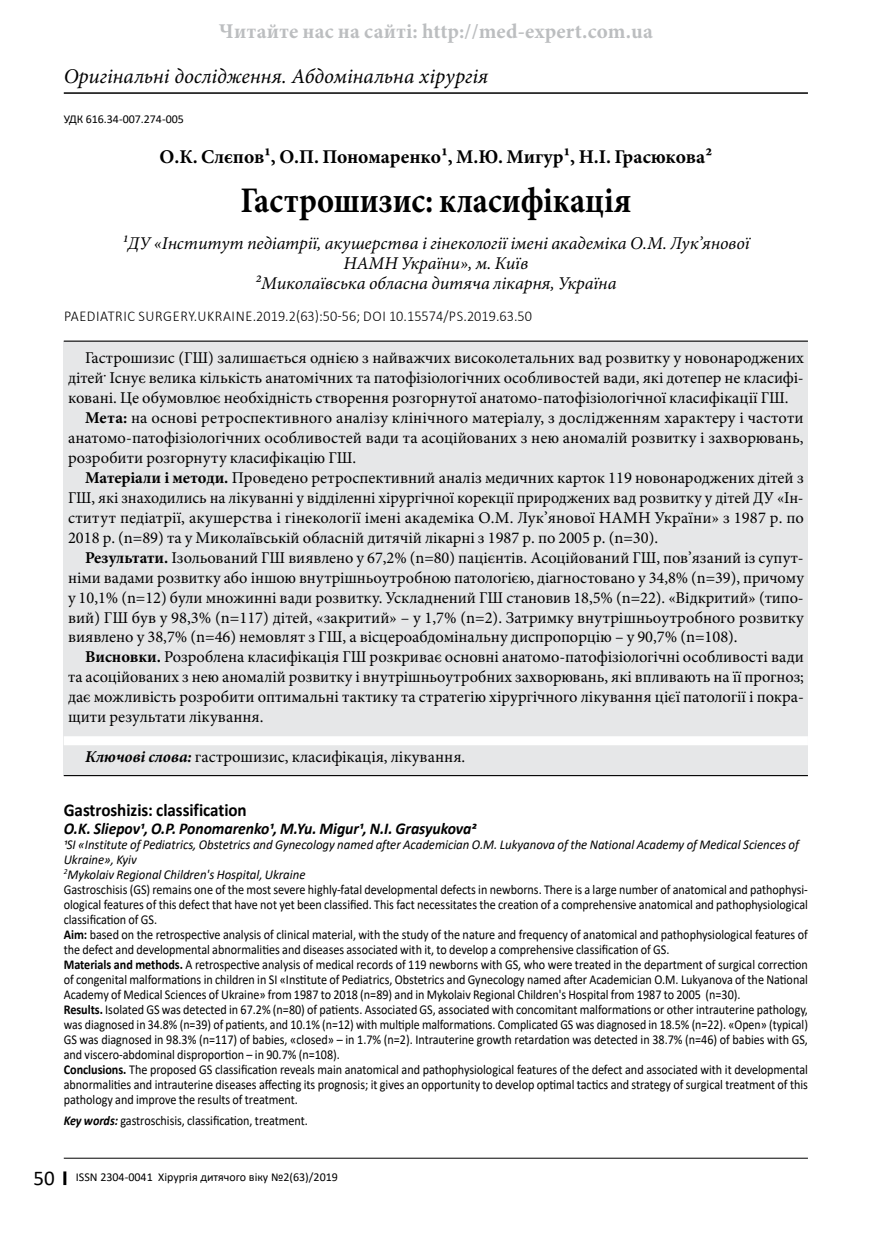
<style>
.page{position:relative;width:893px;height:1234px;background:#fff}
.page>*{position:absolute;margin:0;border:0;box-sizing:border-box;transform-origin:0 0}
.t1{font:700 36px "Minion Pro";color:#000;scale:.9 1}
.t2{font:italic 21px "Minion Pro";color:#000}
.t3{font:700 21px "Minion Pro";letter-spacing:.01em;color:#bcbec0}
.t4{font:700 19.5px "Minion Pro";color:#000}
.t5{font:italic 18px/20px "Minion Pro";color:#000;text-align:center}
.t6{font:700 18px "Calibri";letter-spacing:-.005em;color:#000;scale:.95 1}
.t7{font:16.5px "Minion Pro";color:#000}
.t8{font:italic 700 16.5px "Calibri";color:#000;scale:.95 1}
.t9{font:300 15px "Calibri";letter-spacing:.035em;color:#000;scale:.95 1}
.t10{font:13.5px/15px "Calibri";color:#000;scale:.9 1}
.t11{font:12px "Calibri";color:#000}
.s1{font-weight:700}
.s2{font-weight:700;font-style:italic}
.s3{font-style:italic}
.s4{font-size:21px}
</style>
<div class="page">
<hr style="left:64px;top:92px;width:744px;height:2px;background:#000">
<svg style="left:63px;top:1171px;width:3px;height:13px"></svg>
<hr style="left:64px;top:1157px;width:744px;height:1px;background:#000">
<div style="left:64px;top:341px;width:744px;height:435px;background:#e6e7e8"></div>
<hr style="left:64px;top:340px;width:744px;height:1px;background:#000">
<div style="left:64px;top:736px;width:744px;height:9px;background:#fff"></div>
<hr style="left:64px;top:774px;width:744px;height:2px;background:#000">
<h2 class="t3" style="left:219px;top:16px;width:435px">Читайте нас на сайті: http://med-expert.com.ua</h2>
<h2 class="t2" style="left:64px;top:62px;width:426px">Оригінальні дослідження. Абдомінальна хірургія</h2>
<p class="t11" style="left:64px;top:111px;width:122px">УДК 616.34-007.274-005</p>
<h3 class="t4" style="left:160px;top:143px;width:554px">О.К. Слєпов1, О.П. Пономаренко1, М.Ю. Мигур1, Н.І. Грасюкова2</h3>
<h1 class="t1" style="left:241px;top:175px;width:436px">Гастрошизис: класифікація</h1>
<h3 class="t5" style="left:122px;top:233px;width:629px">1ДУ «Інститут педіатрії, акушерства і гінекології імені академіка О.М. Лук’янової<br>НАМН України», м. Київ<br>2Миколаївська обласна дитяча лікарня, Україна</h3>
<p class="t9" style="left:64px;top:307px;width:494px">PAEDIATRIC SURGERY.UKRAINE.2019.2(63):50-56; DOI 10.15574/PS.2019.63.50</p>
<p class="t7" style="left:85px;top:346px;width:720px">Гастрошизис (ГШ) залишається однією з найважчих високолетальних вад розвитку у новонароджених</p>
<p class="t7" style="left:68px;top:366px;width:737px">дітей. Існує велика кількість анатомічних та патофізіологічних особливостей вади, які дотепер не класифі-</p>
<p class="t7" style="left:68px;top:386px;width:722px">ковані. Це обумовлює необхідність створення розгорнутої анатомо-патофізіологічної класифікації ГШ.</p>
<p class="t7" style="left:85px;top:406px;width:720px"><span class="s1">Мета:</span> на основі ретроспективного аналізу клінічного матеріалу, з дослідженням характеру і частоти</p>
<p class="t7" style="left:68px;top:426px;width:737px">анатомо-патофізіологічних особливостей вади та асоційованих з нею аномалій розвитку і захворювань,</p>
<p class="t7" style="left:68px;top:446px;width:290px">розробити розгорнуту класифікацію ГШ.</p>
<p class="t7" style="left:85px;top:466px;width:720px"><span class="s1">Матеріали і методи.</span> Проведено ретроспективний аналіз медичних карток 119 новонароджених дітей з</p>
<p class="t7" style="left:68px;top:486px;width:737px">ГШ, які знаходились на лікуванні у відділенні хірургічної корекції природжених вад розвитку у дітей ДУ «Ін-</p>
<p class="t7" style="left:68px;top:506px;width:737px">ститут педіатрії, акушерства і гінекології імені академіка О.М. Лук’янової НАМН України» з 1987 р. по</p>
<p class="t7" style="left:68px;top:526px;width:592px">2018 р. (n=89) та у Миколаївській обласній дитячій лікарні з 1987 р. по 2005 р. (n=30).</p>
<p class="t7" style="left:85px;top:546px;width:720px"><span class="s1">Результати.</span> Ізольований ГШ виявлено у 67,2% (n=80) пацієнтів. Асоційований ГШ, пов’язаний із супут-</p>
<p class="t7" style="left:68px;top:566px;width:737px">німи вадами розвитку або іншою внутрішньоутробною патологією, діагностовано у 34,8% (n=39), причому</p>
<p class="t7" style="left:68px;top:586px;width:737px">у 10,1% (n=12) були множинні вади розвитку. Ускладнений ГШ становив 18,5% (n=22). «Відкритий» (типо-</p>
<p class="t7" style="left:68px;top:606px;width:737px">вий) ГШ був у 98,3% (n=117) дітей, «закритий» – у 1,7% (n=2). Затримку внутрішньоутробного розвитку</p>
<p class="t7" style="left:68px;top:626px;width:671px">виявлено у 38,7% (n=46) немовлят з ГШ, а вісцероабдомінальну диспропорцію – у 90,7% (n=108).</p>
<p class="t7" style="left:85px;top:646px;width:720px"><span class="s1">Висновки.</span> Розроблена класифікація ГШ розкриває основні анатомо-патофізіологічні особливості вади</p>
<p class="t7" style="left:68px;top:666px;width:737px">та асоційованих з нею аномалій розвитку і внутрішньоутробних захворювань, які впливають на її прогноз;</p>
<p class="t7" style="left:68px;top:686px;width:737px">дає можливість розробити оптимальні тактику та стратегію хірургічного лікування цієї патології і покра-</p>
<p class="t7" style="left:68px;top:705px;width:197px">щити результати лікування.</p>
<p class="t7" style="left:85px;top:745px;width:382px"><span class="s2">Ключові слова:</span> гастрошизис, класифікація, лікування.</p>
<h3 class="t6" style="left:64px;top:796px;width:194px">Gastroshizis: classification</h3>
<p class="t8" style="left:64px;top:816px;width:436px">O.K. Sliepov1, O.P. Ponomarenko1, M.Yu. Migur1, N.I. Grasyukova2</p>
<p class="t10" style="left:64px;top:836px;width:828px"><span class="s3">1SI «Institute of Pediatrics, Obstetrics and Gynecology named after Academician O.M. Lukyanova of the National Academy of Medical Sciences of Ukraine», Kyiv<br></span><sup>2</sup><span class="s3">Mykolaiv Regional Children's Hospital, Ukraine<br></span>Gastroschisis (GS) remains one of the most severe highly-fatal developmental defects in newborns. There is a large number of anatomical and pathophysi&shy;ological features of this defect that have not yet been classified. This fact necessitates the creation of a comprehensive anatomical and pathophysiological classification of GS.<br><span class="s1">Aim:</span> based on the retrospective analysis of clinical material, with the study of the nature and frequency of anatomical and pathophysiological features of the defect and developmental abnormalities and diseases associated with it, to develop a comprehensive classification of GS.<br><span class="s1">Materials and methods.</span> A retrospective analysis of medical records of 119 newborns with GS, who were treated in the department of surgical correction of congenital malformations in children in SI «Institute of Pediatrics, Obstetrics and Gynecology named after Academician O.M. Lukyanova of the National Academy of Medical Sciences of Ukraine» from 1987 to 2018 (n=89) and in Mykolaiv Regional Children's Hospital from 1987 to 2005 (n=30).<br><span class="s1">Results.</span> Isolated GS was detected in 67.2% (n=80) of patients. Associated GS, associated with concomitant malformations or other intrauterine pathology, was diagnosed in 34.8% (n=39) of patients, and 10.1% (n=12) with multiple malformations. Complicated GS was diagnosed in 18.5% (n=22). «Open» (typical)<br>GS was diagnosed in 98.3% (n=117) of babies, «closed» – in 1.7% (n=2). Intrauterine growth retardation was detected in 38.7% (n=46) of babies with GS, and viscero-abdominal disproportion – in 90.7% (n=108).<br><span class="s1">Conclusions.</span> The proposed GS classification reveals main anatomical and pathophysiological features of the defect and associated with it developmental abnormalities and intrauterine diseases affecting its prognosis; it gives an opportunity to develop optimal tactics and strategy of surgical treatment of this pathology and improve the results of treatment.</p>
<p class="t10" style="left:64px;top:1112px;width:273px"><span class="s2">Key words:</span> gastroschisis, classification, treatment.</p>
<p class="t11" style="left:33px;top:1167px;width:306px"><span class="s4">50</span> ISSN 2304-0041 Хірургія дитячого віку №2(63)/2019</p>
</div>
